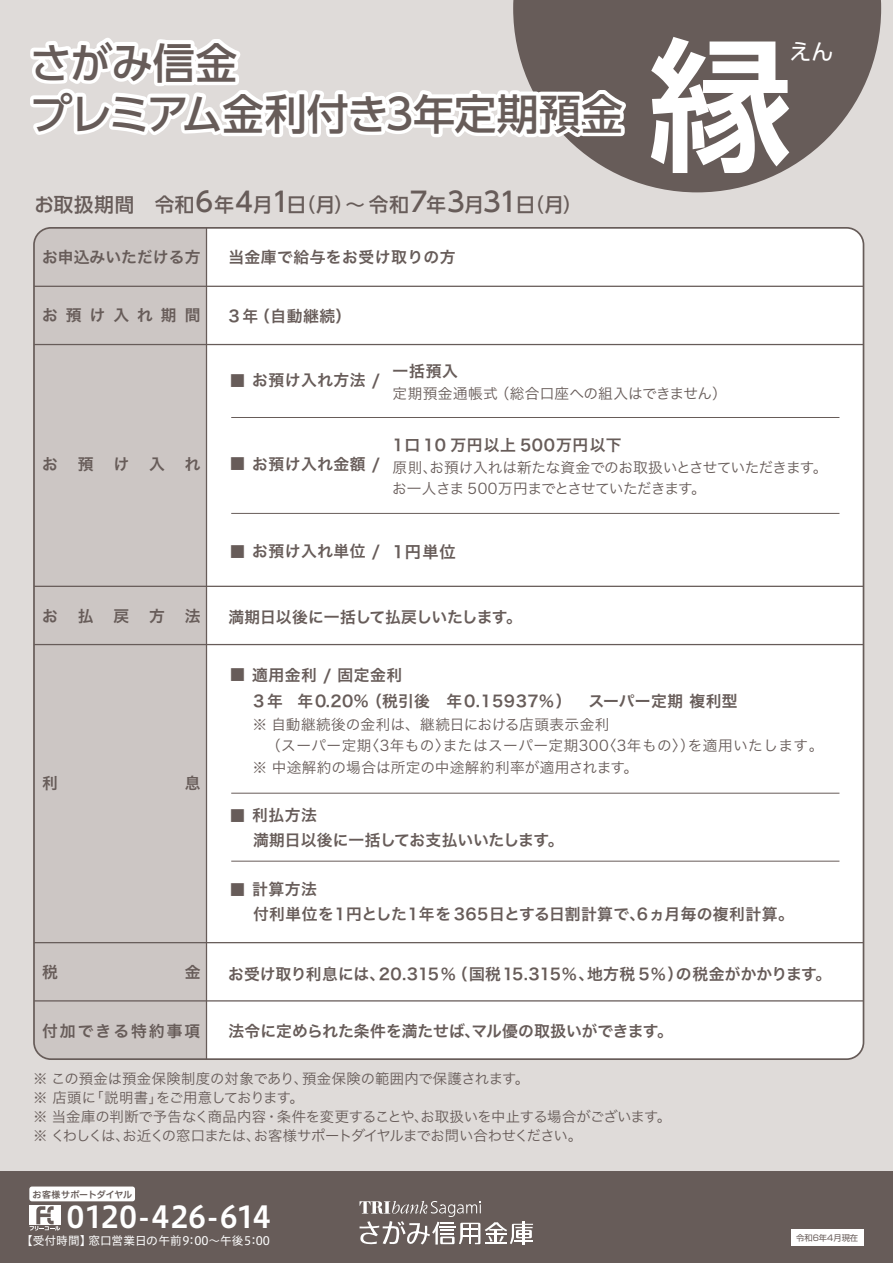
<style>
.page{position:relative;width:893px;height:1263px;background:#fff}
.page>*{position:absolute;margin:0;border:0;box-sizing:border-box;transform-origin:0 0}
.t1{font:500 42px/51px "UD Shin Go Pr 6 N";letter-spacing:-.02em;color:#675c59}
.t2{font:29.7px "Hiragino UD Sans F Std W6";letter-spacing:-.01em;color:#fff}
.t3{font:21.9px "UD Shin Go Pr 6 N";color:#fff}
.t4{font:500 19.5px "UD Shin Go Pr 6 N";letter-spacing:.035em;color:#675c59}
.t5{font:15.75px "Hira Kaku Pro N W6";letter-spacing:.03em;color:#675c59}
.t6{font:15.75px "Hira Kaku Pro N W6";letter-spacing:.005em;color:#675c59}
.t7{font:15.75px "Hira Kaku Pro N W6";color:#675c59}
.t8{font:15.75px "Hira Kaku Pro N W6";letter-spacing:-.005em;color:#675c59}
.t9{font:15.75px "Hira Kaku Pro N W6";letter-spacing:-.02em;color:#675c59}
.t10{font:15.75px "Hira Kaku Pro N W6";letter-spacing:.13em;color:#675c59}
.t11{font:15.75px "Hira Kaku Pro N W6";letter-spacing:.505em;color:#675c59}
.t12{font:14.7px "Hira Kaku Pro N W3";letter-spacing:.01em;color:#675c59}
.t13{font:14.7px/21.5px "Hira Kaku Pro N W3";letter-spacing:-.035em;color:#675c59}
.t14{font:14.7px "Hira Kaku Pro N W3";letter-spacing:.03em;color:#675c59}
.t15{font:14.4px/19px "Hira Kaku Pro N W3";letter-spacing:-.01em;color:#675c59}
.t16{font:11.7px "Hiragino UD Sans Std W4";color:#fff}
.t17{font:9px "Hiragino UD Sans F Std W6";color:#675c59}
.t18{font:8.25px "Shin Go";color:#675c59}
.s1{font-size:27px}
.s2{font-size:16.95px}
.s3{font-size:16.35px}
</style>
<div class="page">
<div style="left:0;top:0;width:893px;height:1182px;background:#dfdbd9"></div>
<svg style="left:513px;top:0;width:368px;height:192px;fill:#675c59"></svg>
<div style="left:207px;top:228px;width:656px;height:831px;background:#fff"></div>
<div style="left:36px;top:230px;width:170px;height:827px;background:#ccc6c4"></div>
<hr style="left:34px;top:286px;width:829px;height:1px;background:#675c59">
<hr style="left:34px;top:344px;width:829px;height:1px;background:#675c59">
<hr style="left:34px;top:942px;width:829px;height:1px;background:#675c59">
<hr style="left:34px;top:1000px;width:829px;height:1px;background:#675c59">
<hr style="left:231px;top:793px;width:608px;height:1px;background:#675c59">
<hr style="left:231px;top:861px;width:608px;height:1px;background:#675c59">
<hr style="left:206px;top:228px;width:1px;height:832px;background:#675c59">
<hr style="left:34px;top:586px;width:829px;height:1px;background:#675c59">
<hr style="left:34px;top:644px;width:829px;height:1px;background:#675c59">
<hr style="left:231px;top:417px;width:608px;height:1px;background:#675c59">
<hr style="left:231px;top:513px;width:608px;height:1px;background:#675c59">
<div style="left:0;top:1171px;width:893px;height:92px;background:#675c59"></div>
<svg style="left:359px;top:1201px;width:174px;height:44px"></svg>
<div style="left:791px;top:1229px;width:73px;height:16px;background:#fff"></div>
<div style="left:29px;top:1186px;width:106px;height:15px;background:#fff;border-radius:3px"></div>
<div style="left:29px;top:1206px;width:32px;height:19px;background:#fff"></div>
<svg style="left:30px;top:1206px;width:30px;height:25px"></svg>
<svg style="left:30px;top:31px;width:609px;height:113px"></svg>
<svg style="left:651px;top:37px;width:138px;height:136px"></svg>
<h1 class="t1" style="left:30px;top:36px;width:594px">さがみ信金<br>プレミアム金利付き3年定期預金</h1>
<h3 class="t3" style="left:789px;top:34px;width:45px">えん</h3>
<p class="t4" style="left:34px;top:189px;width:550px">お取扱期間　令和<span class="s1">6</span>年<span class="s1">4</span>月<span class="s1">1</span>日（月）～令和<span class="s1">7</span>年<span class="s1">3</span>月<span class="s1">31</span>日（月）</p>
<p class="t6" style="left:42px;top:243px;width:160px">お申込みいただける方</p>
<p class="t5" style="left:228px;top:243px;width:229px">当金庫で給与をお受け取りの方</p>
<p class="t11" style="left:42px;top:301px;width:160px">お預け入れ期間</p>
<p class="t5" style="left:228px;top:301px;width:125px">3 年（自動継続）</p>
<p class="t5" style="left:229px;top:366px;width:153px"><span class="s2">■</span> お預け入れ方法 /</p>
<p class="t5" style="left:393px;top:356px;width:67px">一括預入</p>
<p class="t12" style="left:393px;top:380px;width:336px">定期預金通帳式（総合口座への組入はできません）</p>
<p class="t5" style="left:42px;top:450px;width:17px">お</p>
<p class="t5" style="left:78px;top:450px;width:17px">預</p>
<p class="t5" style="left:113px;top:450px;width:17px">け</p>
<p class="t5" style="left:149px;top:450px;width:17px">入</p>
<p class="t5" style="left:185px;top:450px;width:17px">れ</p>
<p class="t5" style="left:229px;top:450px;width:153px"><span class="s2">■</span> お預け入れ金額 /</p>
<p class="t5" style="left:393px;top:430px;width:231px">1口 10 万円以上 500万円以下</p>
<p class="t13" style="left:392px;top:456px;width:437px">原則、お預け入れは新たな資金でのお取扱いとさせていただきます。お一人さま 500万円までとさせていただきます。</p>
<p class="t5" style="left:229px;top:537px;width:228px"><span class="s2">■</span> お預け入れ単位 / <span class="s3">1円単位</span></p>
<p class="t5" style="left:42px;top:601px;width:17px">お</p>
<p class="t5" style="left:78px;top:601px;width:17px">払</p>
<p class="t5" style="left:113px;top:601px;width:17px">戻</p>
<p class="t5" style="left:149px;top:601px;width:17px">方</p>
<p class="t5" style="left:185px;top:601px;width:17px">法</p>
<p class="t9" style="left:228px;top:603px;width:295px">満期日以後に一括して払戻しいたします。</p>
<p class="t5" style="left:229px;top:660px;width:175px"><span class="s2">■</span> 適用金利 / 固定金利</p>
<p class="t5" style="left:253px;top:687px;width:486px">3 年 年0.20%（税引後　年0.15937%）　 スーパー定期 複利型</p>
<p class="t5" style="left:42px;top:769px;width:17px">利</p>
<p class="t5" style="left:185px;top:769px;width:17px">息</p>
<p class="t12" style="left:252px;top:711px;width:359px">※ 自動継続後の金利は、継続日における店頭表示金利</p>
<p class="t14" style="left:266px;top:733px;width:559px">（スーパー定期〈3年もの〉またはスーパー定期300〈3年もの〉）を適用いたします。</p>
<p class="t12" style="left:252px;top:754px;width:387px">※ 中途解約の場合は所定の中途解約利率が適用されます。</p>
<p class="t5" style="left:229px;top:801px;width:89px"><span class="s2">■</span> 利払方法</p>
<p class="t8" style="left:253px;top:826px;width:312px">満期日以後に一括してお支払いいたします。</p>
<p class="t5" style="left:229px;top:875px;width:89px"><span class="s2">■</span> 計算方法</p>
<p class="t5" style="left:253px;top:900px;width:542px">付利単位を1円とした1年を365日とする日割計算で、6ヵ月毎の複利計算。</p>
<p class="t5" style="left:42px;top:958px;width:17px">税</p>
<p class="t5" style="left:185px;top:958px;width:17px">金</p>
<p class="t6" style="left:228px;top:960px;width:605px">お受け取り利息には、20.315％（国税15.315％、地方税 5％）の税金がかかります。</p>
<p class="t10" style="left:42px;top:1016px;width:160px">付加できる特約事項</p>
<p class="t7" style="left:228px;top:1017px;width:446px">法令に定められた条件を満たせば、マル優の取扱いができます。</p>
<p class="t15" style="left:33px;top:1068px;width:640px">※ この預金は預金保険制度の対象であり、預金保険の範囲内で保護されます。<br>※ 店頭に「説明書」をご用意しております。<br>※ 当金庫の判断で予告なく商品内容・条件を変更することや、お取扱いを中止する場合がございます。※ くわしくは、お近くの窓口または、お客様サポートダイヤルまでお問い合わせください。</p>
<p class="t17" style="left:33px;top:1187px;width:101px">お客様サポートダイヤル</p>
<h2 class="t2" style="left:67px;top:1194px;width:206px">0120-426-614</h2>
<p class="t16" style="left:21px;top:1231px;width:250px">【受付時間】窓口営業日の午前9：00～午後5：00</p>
<p class="t18" style="left:796px;top:1232px;width:64px">令和6年4月現在</p>
</div>
